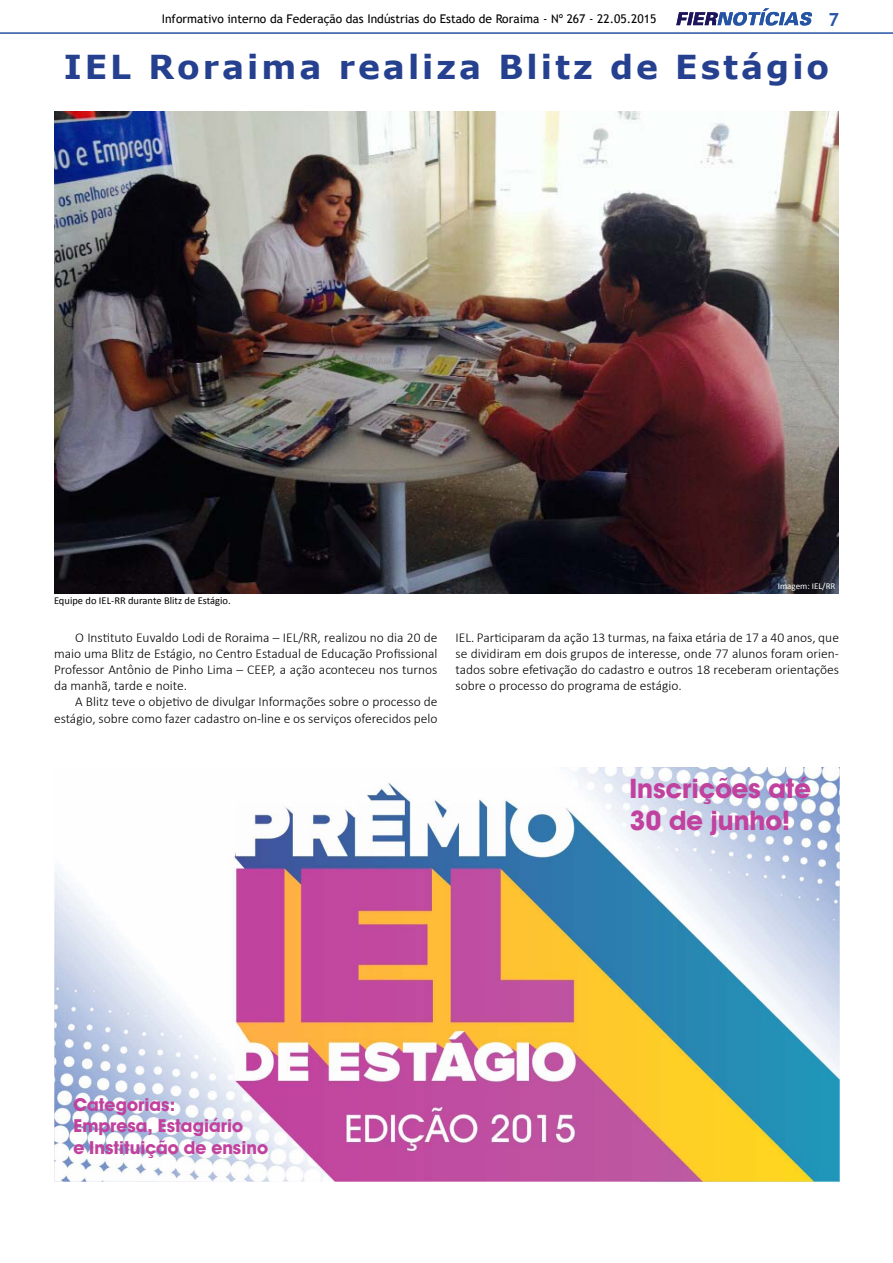
<style>
.page{position:relative;width:893px;height:1263px;background:#fff}
.page>*{position:absolute;margin:0;border:0;box-sizing:border-box;transform-origin:0 0}
.t1{font:700 33px "Verdana";letter-spacing:.09em;color:#25408f}
.t2{font:27px/32.4px "Avant Guard Bold SWFTE";color:#c1419e}
.t3{font:18px/21.6px "Avant Guard Bold SWFTE";color:#c1419e}
.t4{font:700 18px "Trebuchet MS";color:#2654a5}
.t5{font:300 13.5px/16.2px "Calibri";color:#000;text-align:justify}
.t6{font:12px "Trebuchet MS";color:#000}
.t7{font:10.5px "Calibri";color:#000}
.t8{font:9px "Calibri";color:#fff}
</style>
<div class="page">
<svg style="left:676px;top:8px;width:136px;height:18px"></svg>
<hr style="left:0;top:32px;width:893px;height:2px;background:#2654a5">
<img style="left:54px;top:112px;width:785px;height:481px">
<img style="left:54px;top:767px;width:785px;height:415px">
<p class="t6" style="left:162px;top:11px;width:496px">Informativo interno da Federação das Indústrias do Estado de Roraima - Nº 267 - 22.05.2015</p>
<h3 class="t4" style="left:828px;top:8px;width:12px">7</h3>
<h1 class="t1" style="left:64px;top:44px;width:767px">IEL Roraima realiza Blitz de Estágio</h1>
<p class="t7" style="left:54px;top:594px;width:178px">Equipe do IEL-RR durante Blitz de Estágio.</p>
<p class="t5" style="left:54px;top:629px;width:385px;text-indent:21px">O Instituto Euvaldo Lodi de Roraima – IEL/RR, realizou no dia 20 de maio uma Blitz de Estágio, no Centro Estadual de Educação Profissional Professor Antônio de Pinho Lima – CEEP, a ação aconteceu nos turnos da manhã, tarde e noite.</p>
<p class="t5" style="left:54px;top:694px;width:385px;text-align:right">A Blitz teve o objetivo de divulgar Informações sobre o processo de estágio, sobre como fazer cadastro on-line e os serviços oferecidos pelo</p>
<p class="t8" style="left:778px;top:580px;width:59px">Imagem: IEL/RR</p>
<p class="t5" style="left:455px;top:629px;width:385px">IEL. Participaram da ação 13 turmas, na faixa etária de 17 a 40 anos, que se dividiram em dois grupos de interesse, onde 77 alunos foram orien&shy;tados sobre efetivação do cadastro e outros 18 receberam orientações sobre o processo do programa de estágio.</p>
<h2 class="t2" style="left:629px;top:771px;width:183px">Inscrições até<br>30 de junho!</h2>
<h3 class="t3" style="left:73px;top:1093px;width:196px">Categorias:<br>Empresa, Estagiário<br>e Instituição de ensino</h3>
</div>
